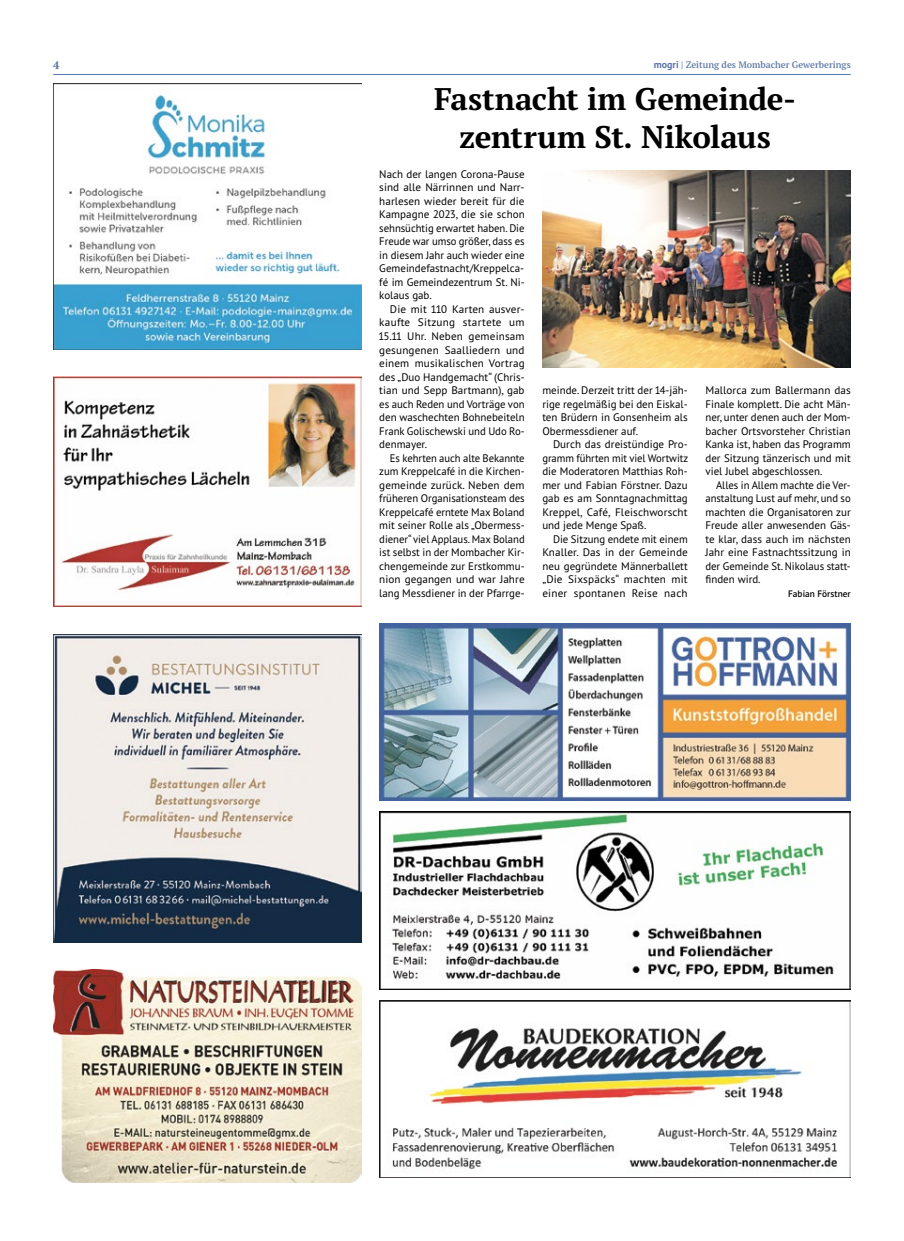
<style>
.page{position:relative;width:904px;height:1241px;background:#fff}
.page>*{position:absolute;margin:0;border:0;box-sizing:border-box;transform-origin:0 0}
.t1{font:700 31.25px/37.5px "PT Serif Pro";letter-spacing:-.015em;color:#000;text-align:center}
.t2{font:700 11.25px "PT Serif Pro";color:#5975a6}
.t3{font:11px/13.5px "PT Sans Pro";color:#000;text-align:justify}
.t4{font:600 9.38px "PT Serif Pro";color:#5975a6}
.t5{font:600 9.38px "PT Sans Pro";color:#000}
.s1{font-family:"PT Sans Pro";font-weight:700;font-size:10px}
</style>
<div class="page">
<hr style="left:53px;top:74px;width:797px;height:1px;background:#5975a6">
<img style="left:379px;top:1000px;width:471px;height:177px">
<img style="left:379px;top:811px;width:471px;height:178px">
<img style="left:379px;top:623px;width:471px;height:177px">
<img style="left:53px;top:634px;width:308px;height:308px">
<img style="left:53px;top:969px;width:308px;height:213px">
<img style="left:542px;top:170px;width:308px;height:197px">
<img style="left:53px;top:376px;width:308px;height:230px">
<img style="left:53px;top:83px;width:308px;height:266px">
<p class="t2" style="left:53px;top:57px;width:8px">4</p>
<p class="t4" style="left:653px;top:58px;width:198px"><span class="s1">mogri</span> | Zeitung des Mombacher Gewerberings</p>
<h1 class="t1" style="left:434px;top:80px;width:359px">Fastnacht im Gemeinde&shy;zentrum St. Nikolaus</h1>
<p class="t3" style="left:379px;top:167px;width:147px">Nach der langen Corona-Pause sind alle Närrinnen und Narr&shy;harlesen wieder bereit für die Kampagne 2023, die sie schon sehnsüchtig erwartet haben. Die Freude war umso größer, dass es in diesem Jahr auch wieder eine Gemeindefastnacht/Kreppelca&shy;fé im Gemeindezentrum St. Ni&shy;kolaus gab.</p>
<p class="t3" style="left:379px;top:302px;width:147px;text-indent:11px">Die mit 110 Karten ausver&shy;kaufte Sitzung startete um 15.11 Uhr. Neben gemeinsam gesungenen Saalliedern und einem musikalischen Vortrag des „Duo Handgemacht“ (Chris&shy;tian und Sepp Bartmann), gab es auch Reden und Vorträge von den waschechten Bohnebeiteln Frank Golischewski und Udo Ro&shy;denmayer.</p>
<p class="t3" style="left:379px;top:450px;width:147px;text-indent:11px">Es kehrten auch alte Bekannte zum Kreppelcafé in die Kirchen&shy;gemeinde zurück. Neben dem früheren Organisationsteam des Kreppelcafé erntete Max Boland mit seiner Rolle als „Obermess&shy;diener“ viel Applaus. Max Boland ist selbst in der Mombacher Kir&shy;chengemeinde zur Erstkommu&shy;nion gegangen und war Jahre lang Messdiener in der Pfarrge-</p>
<p class="t3" style="left:542px;top:383px;width:147px">meinde. Derzeit tritt der 14-jäh&shy;rige regelmäßig bei den Eiskal&shy;ten Brüdern in Gonsenheim als Obermessdiener auf.</p>
<p class="t3" style="left:542px;top:437px;width:147px;text-indent:11px">Durch das dreistündige Pro&shy;gramm führten mit viel Wortwitz die Moderatoren Matthias Roh&shy;mer und Fabian Förstner. Dazu gab es am Sonntagnachmittag Kreppel, Café, Fleischworscht und jede Menge Spaß.</p>
<p class="t3" style="left:542px;top:531px;width:147px;text-indent:11px">Die Sitzung endete mit einem Knaller. Das in der Gemeinde neu gegründete Männerballett „Die Sixspäcks“ machten mit einer spontanen Reise nach</p>
<p class="t3" style="left:705px;top:383px;width:147px">Mallorca zum Ballermann das Finale komplett. Die acht Män&shy;ner, unter denen auch der Mom&shy;bacher Ortsvorsteher Christian Kanka ist, haben das Programm der Sitzung tänzerisch und mit viel Jubel abgeschlossen.</p>
<p class="t3" style="left:705px;top:477px;width:147px;text-indent:11px">Alles in Allem machte die Ver&shy;anstaltung Lust auf mehr, und so machten die Organisatoren zur Freude aller anwesenden Gäs&shy;te klar, dass auch im nächsten Jahr eine Fastnachtssitzung in der Gemeinde St. Nikolaus statt&shy;finden wird.</p>
<p class="t5" style="left:788px;top:587px;width:64px">Fabian Förstner</p>
</div>
